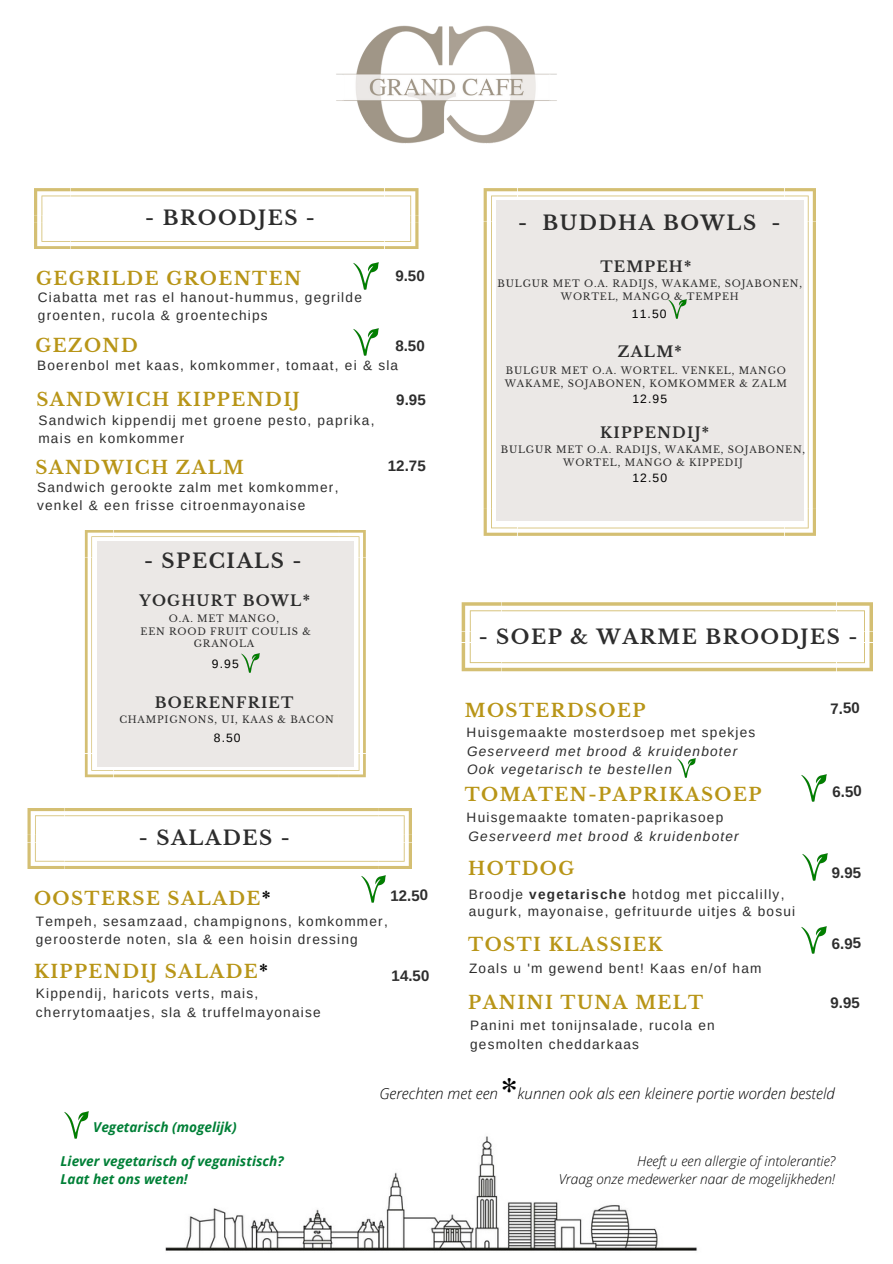
<style>
.page{position:relative;width:893px;height:1264px;background:#fff}
.page>*{position:absolute;margin:0;border:0;box-sizing:border-box;transform-origin:0 0}
.t1{font:700 19.8px "Libre Baskerville";letter-spacing:.08em;color:#2d2d2d}
.t2{font:700 18.15px "Libre Baskerville";letter-spacing:.08em;color:#b89517}
.t3{font:italic 300 15.15px "Open Sans";color:#000}
.t4{font:700 15.15px "Arimo";color:#2d2d2d}
.t5{font:700 14.85px "Libre Baskerville";letter-spacing:.08em;color:#2d2d2d}
.t6{font:13.65px/18.6px "Arimo";letter-spacing:.09em;color:#2d2d2d}
.t7{font:italic 13.65px/18px "Arimo";letter-spacing:.09em;color:#2d2d2d}
.t8{font:italic 300 13.65px/18px "Open Sans";color:#000;text-align:right}
.t9{font:italic 700 13.65px/18px "Open Sans";color:#008037}
.t10{font:12.15px "Arimo";letter-spacing:.09em;color:#000}
.t11{font:9.6px/12.9px "Libre Baskerville";letter-spacing:.08em;color:#2d2d2d;text-align:center}
.s1{color:#000}
.s2{font-weight:700}
.s3{font-family:"Libre Baskerville";font-weight:400;font-style:normal;font-size:33px}
</style>
<div class="page">
<svg style="left:483px;top:188px;width:332px;height:347px"></svg>
<div style="left:495px;top:201px;width:308px;height:320px;background:#ebe8e6"></div>
<svg style="left:34px;top:188px;width:384px;height:61px"></svg>
<img style="left:336px;top:25px;width:221px;height:119px">
<svg style="left:85px;top:530px;width:281px;height:247px"></svg>
<svg style="left:461px;top:602px;width:411px;height:69px"></svg>
<div style="left:97px;top:541px;width:256px;height:225px;background:#ebe8e6"></div>
<img style="left:165px;top:1136px;width:532px;height:115px">
<svg style="left:27px;top:808px;width:385px;height:60px"></svg>
<img style="left:354px;top:263px;width:24px;height:27px">
<img style="left:354px;top:329px;width:24px;height:27px">
<img style="left:361px;top:875px;width:25px;height:27px">
<img style="left:802px;top:853px;width:25px;height:27px">
<img style="left:801px;top:926px;width:25px;height:27px">
<img style="left:64px;top:1111px;width:25px;height:26px">
<img style="left:801px;top:774px;width:25px;height:27px">
<img style="left:241px;top:653px;width:18px;height:19px">
<img style="left:668px;top:300px;width:18px;height:19px">
<img style="left:677px;top:758px;width:18px;height:19px">
<h1 class="t1" style="left:145px;top:205px;width:171px">- BROODJES -</h1>
<h1 class="t1" style="left:518px;top:211px;width:264px">- BUDDHA BOWLS -</h1>
<h2 class="t2" style="left:36px;top:267px;width:266px">GEGRILDE GROENTEN</h2>
<p class="t4" style="left:395px;top:267px;width:31px">9.50</p>
<p class="t6" style="left:38px;top:288px;width:325px;line-height:18px">Ciabatta met ras el hanout-hummus, gegrilde groenten, rucola &amp; groentechips</p>
<h2 class="t2" style="left:35px;top:334px;width:104px">GEZOND</h2>
<p class="t4" style="left:395px;top:337px;width:31px">8.50</p>
<p class="t6" style="left:37px;top:356px;width:362px">Boerenbol met kaas, komkommer, tomaat, ei &amp; sla</p>
<h2 class="t2" style="left:36px;top:388px;width:265px">SANDWICH KIPPENDIJ</h2>
<p class="t4" style="left:396px;top:391px;width:31px">9.95</p>
<p class="t6" style="left:38px;top:410px;width:337px">Sandwich kippendij met groene pesto, paprika, mais en komkommer</p>
<h2 class="t2" style="left:35px;top:456px;width:210px">SANDWICH ZALM</h2>
<p class="t4" style="left:388px;top:457px;width:39px">12.75</p>
<p class="t6" style="left:37px;top:478px;width:303px;line-height:18px">Sandwich gerookte zalm met komkommer, venkel &amp; een frisse citroenmayonaise</p>
<h1 class="t1" style="left:144px;top:548px;width:159px">- SPECIALS -</h1>
<p class="t5" style="left:140px;top:591px;width:172px">YOGHURT BOWL*</p>
<p class="t11" style="left:140px;top:612px;width:172px">O.A. MET MANGO,<br>EEN ROOD FRUIT COULIS &amp;<br>GRANOLA</p>
<p class="t10" style="left:212px;top:657px;width:28px">9.95</p>
<p class="t5" style="left:155px;top:693px;width:140px">BOERENFRIET</p>
<p class="t11" style="left:119px;top:713px;width:216px">CHAMPIGNONS, UI, KAAS &amp; BACON</p>
<p class="t10" style="left:214px;top:731px;width:28px">8.50</p>
<h1 class="t1" style="left:139px;top:826px;width:152px">- SALADES -</h1>
<p class="t4" style="left:390px;top:887px;width:39px;rotate:-1deg">12.50</p>
<h2 class="t2" style="left:34px;top:887px;width:238px">OOSTERSE SALADE<span class="s1">*</span></h2>
<p class="t6" style="left:36px;top:911px;width:353px">Tempeh, sesamzaad, champignons, komkommer, geroosterde noten, sla &amp; een hoisin dressing</p>
<h2 class="t2" style="left:34px;top:960px;width:235px">KIPPENDIJ SALADE<span class="s1">*</span></h2>
<p class="t6" style="left:36px;top:984px;width:286px">Kippendij, haricots verts, mais, cherrytomaatjes, sla &amp; truffelmayonaise</p>
<p class="t4" style="left:391px;top:967px;width:39px;rotate:-1deg">14.50</p>
<p class="t5" style="left:600px;top:258px;width:92px">TEMPEH*</p>
<p class="t11" style="left:497px;top:277px;width:306px">BULGUR MET O.A. RADIJS, WAKAME, SOJABONEN,<br>WORTEL, MANGO &amp; TEMPEH</p>
<p class="t10" style="left:632px;top:307px;width:36px">11.50</p>
<p class="t5" style="left:617px;top:342px;width:66px">ZALM*</p>
<p class="t11" style="left:504px;top:364px;width:284px;text-align:left">BULGUR MET O.A. WORTEL. VENKEL, MANGO<br>WAKAME, SOJABONEN, KOMKOMMER &amp; ZALM</p>
<p class="t10" style="left:632px;top:392px;width:36px">12.95</p>
<p class="t5" style="left:600px;top:423px;width:111px">KIPPENDIJ*</p>
<p class="t11" style="left:501px;top:443px;width:306px">BULGUR MET O.A. RADIJS, WAKAME, SOJABONEN,<br>WORTEL, MANGO &amp; KIPPEDIJ</p>
<p class="t10" style="left:632px;top:470px;width:36px">12.50</p>
<h1 class="t1" style="left:479px;top:625px;width:380px">- SOEP &amp; WARME BROODJES -</h1>
<h2 class="t2" style="left:465px;top:699px;width:182px">MOSTERDSOEP</h2>
<p class="t6" style="left:466px;top:723px;width:290px">Huisgemaakte mosterdsoep met spekjes</p>
<p class="t7" style="left:467px;top:742px;width:272px">Geserveerd met brood &amp; kruidenboter<br>Ook vegetarisch te bestellen</p>
<h2 class="t2" style="left:465px;top:783px;width:298px">TOMATEN-PAPRIKASOEP</h2>
<p class="t6" style="left:466px;top:807px;width:258px">Huisgemaakte tomaten-paprikasoep</p>
<p class="t7" style="left:468px;top:827px;width:272px">Geserveerd met brood &amp; kruidenboter</p>
<p class="t4" style="left:830px;top:700px;width:31px;rotate:-1deg">7.50</p>
<p class="t4" style="left:832px;top:783px;width:31px;rotate:-1deg">6.50</p>
<h2 class="t2" style="left:468px;top:857px;width:108px">HOTDOG</h2>
<p class="t4" style="left:831px;top:864px;width:31px;rotate:-1deg">9.95</p>
<p class="t6" style="left:468px;top:884px;width:328px;line-height:18px">Broodje <span class="s2">vegetarische</span> hotdog met piccalilly, augurk, mayonaise, gefrituurde uitjes &amp; bosui</p>
<h2 class="t2" style="left:468px;top:933px;width:196px">TOSTI KLASSIEK</h2>
<p class="t4" style="left:831px;top:935px;width:31px;rotate:-1deg">6.95</p>
<p class="t6" style="left:469px;top:958px;width:294px">Zoals u 'm gewend bent! Kaas en/of ham</p>
<h2 class="t2" style="left:468px;top:991px;width:236px">PANINI TUNA MELT</h2>
<p class="t4" style="left:830px;top:994px;width:31px;rotate:-1deg">9.95</p>
<p class="t6" style="left:470px;top:1016px;width:246px">Panini met tonijnsalade, rucola en gesmolten cheddarkaas</p>
<p class="t9" style="left:93px;top:1117px;width:145px">Vegetarisch (mogelijk)</p>
<p class="t3" style="left:379px;top:1082px;width:457px">Gerechten met een <span class="s3">*</span>kunnen ook als een kleinere portie worden besteld</p>
<p class="t9" style="left:61px;top:1151px;width:224px">Liever vegetarisch of veganistisch?<br>Laat het ons weten!</p>
<p class="t8" style="left:558px;top:1151px;width:278px">Heeft u een allergie of intolerantie?<br>Vraag onze medewerker naar de mogelijkheden!</p>
</div>
